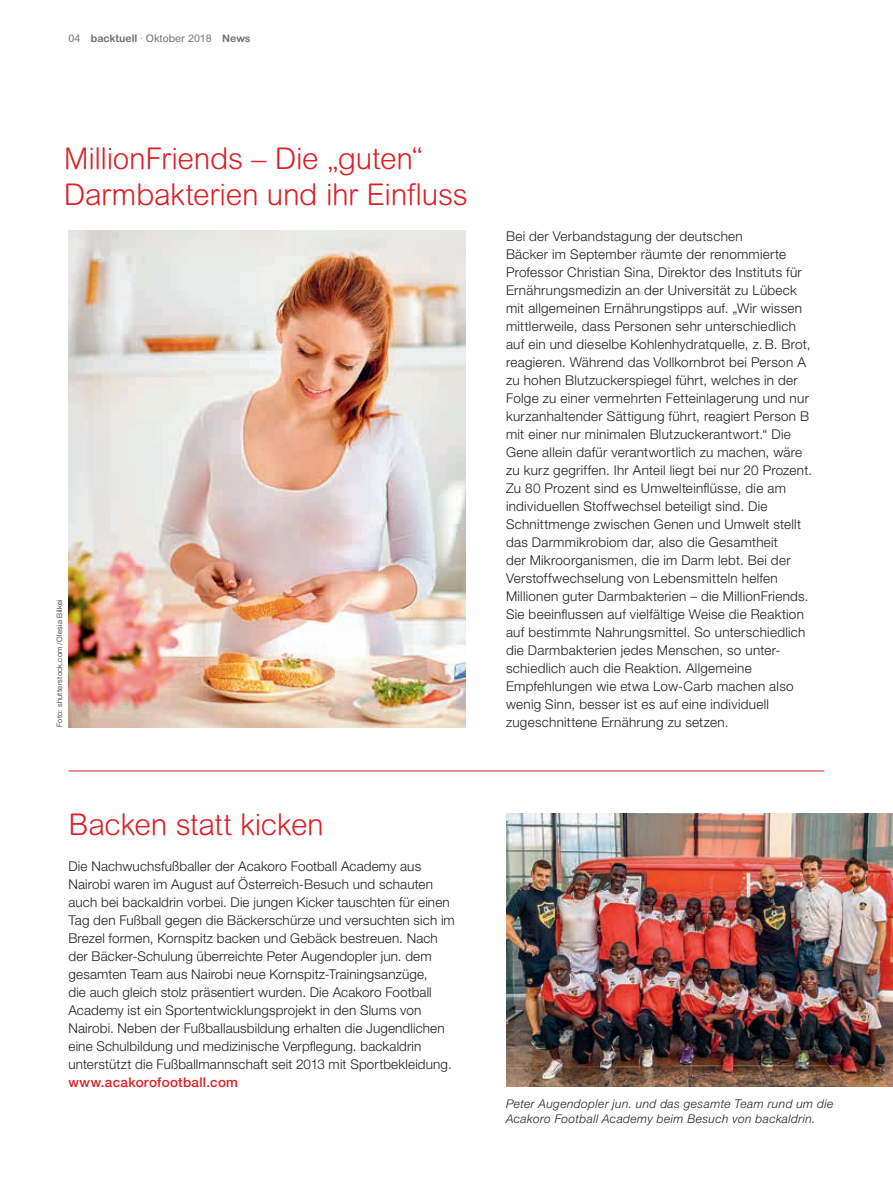
<style>
.page{position:relative;width:893px;height:1191px;background:#fff}
.page>*{position:absolute;margin:0;border:0;box-sizing:border-box;transform-origin:0 0}
.t1{font:300 30px/36px "Arial Rounded MT Std";letter-spacing:-.015em;color:#da2128}
.t2{font:300 13.5px/18px "Helvetica Neue LT Pro";letter-spacing:.02em;color:#231f20}
.t3{font:500 13.5px "Helvetica Neue LT Pro";letter-spacing:.02em;color:#da2128}
.t4{font:italic 300 12px/15px "Helvetica Neue LT Std";letter-spacing:.035em;color:#231f20}
.t5{font:10.5px "Arial Rounded MT Std";color:#6c6d70}
.t6{font:300 7.5px "Helvetica Neue LT Std";letter-spacing:.045em;color:#231f20}
.s1{font-weight:700}
</style>
<div class="page">
<hr style="left:69px;top:770px;width:755px;height:1px;background:#da2128">
<img style="left:69px;top:231px;width:397px;height:496px">
<img style="left:506px;top:813px;width:387px;height:274px">
<p class="t5" style="left:68px;top:32px;width:184px">04 <span class="s1">backtuell</span> · Oktober 2018 <span class="s1">News</span></p>
<h1 class="t1" style="left:64px;top:140px;width:406px">MillionFriends – Die „guten“<br>Darmbakterien und ihr Einfluss</h1>
<p class="t6" style="left:55px;top:727px;width:129px;rotate:-90deg">Foto: shutterstock.com/Olesia Bilkei</p>
<h1 class="t1" style="left:68px;top:806px;width:257px">Backen statt kicken</h1>
<p class="t2" style="left:68px;top:856px;width:388px">Die Nachwuchsfußballer der Acakoro Football Academy aus Nairobi waren im August auf Österreich-Besuch und schauten auch bei backaldrin vorbei. Die jungen Kicker tauschten für einen Tag den Fußball gegen die Bäckerschürze und versuchten sich im Brezel formen, Kornspitz backen und Gebäck bestreuen. Nach der Bäcker-Schulung überreichte Peter Augendopler jun. dem gesamten Team aus Nairobi neue Kornspitz-Trainingsanzüge,<br>die auch gleich stolz präsentiert wurden. Die Acakoro Football Academy ist ein Sportentwicklungsprojekt in den Slums von Nairobi. Neben der Fußballausbildung erhalten die Jugendlichen eine Schulbildung und medizinische Verpflegung. backaldrin unterstützt die Fußballmannschaft seit 2013 mit Sportbekleidung.</p>
<p class="t3" style="left:68px;top:1074px;width:171px">www.acakorofootball.com</p>
<p class="t2" style="left:506px;top:226px;width:308px">Bei der Verbandstagung der deutschen<br>Bäcker im September räumte der renommierte Professor Christian Sina, Direktor des Instituts für Ernährungsmedizin an der Universität zu Lübeck mit allgemeinen Ernährungstipps auf. „Wir wissen mittlerweile, dass Personen sehr unterschiedlich auf ein und dieselbe Kohlenhydratquelle, z.B. Brot, reagieren. Während das Vollkornbrot bei Person A zu hohen Blutzuckerspiegel führt, welches in der Folge zu einer vermehrten Fetteinlagerung und nur kurzanhaltender Sättigung führt, reagiert Person B mit einer nur minimalen Blutzuckerantwort.“ Die Gene allein dafür verantwortlich zu machen, wäre zu kurz gegriffen. Ihr Anteil liegt bei nur 20 Prozent.<br>Zu 80 Prozent sind es Umwelteinflüsse, die am individuellen Stoffwechsel beteiligt sind. Die Schnittmenge zwischen Genen und Umwelt stellt das Darmmikrobiom dar, also die Gesamtheit<br>der Mikroorganismen, die im Darm lebt. Bei der Verstoffwechselung von Lebensmitteln helfen Millionen guter Darmbakterien – die MillionFriends.<br>Sie beeinflussen auf vielfältige Weise die Reaktion auf bestimmte Nahrungsmittel. So unterschiedlich die Darmbakterien jedes Menschen, so unter&shy;schiedlich auch die Reaktion. Allgemeine Empfehlungen wie etwa Low-Carb machen also wenig Sinn, besser ist es auf eine individuell</p>
<p class="t2" style="left:506px;top:712px;width:224px">zugeschnittene Ernährung zu setzen.</p>
<p class="t4" style="left:506px;top:1096px;width:329px">Peter Augendopler jun. und das gesamte Team rund um die<br>Acakoro Football Academy beim Besuch von backaldrin.</p>
</div>
